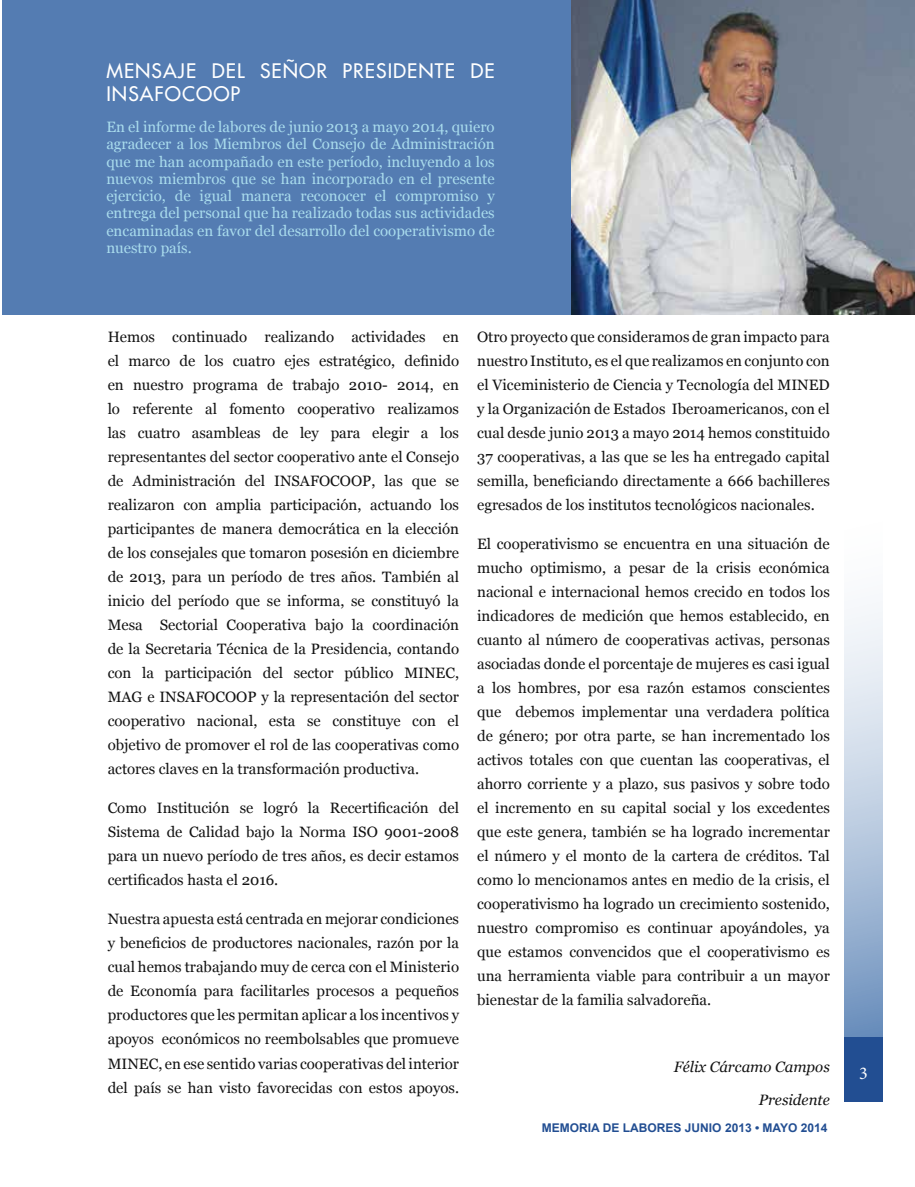
<style>
.page{position:relative;width:915px;height:1187px;background:#fff}
.page>*{position:absolute;margin:0;border:0;box-sizing:border-box;transform-origin:0 0}
.t1{font:500 19.5px/23.4px "Futura Std";letter-spacing:.055em;color:#fff}
.t2{font:18px "Minion Pro";color:#fff}
.t3{font:15px/24px "Georgia";color:#121212;text-align:justify}
.t4{font:15px/17.2px "Georgia";color:#a9dced;text-align:justify}
.t5{font:italic 15px "Georgia";color:#121212}
.t6{font:700 12px "Arial";color:#224e92}
</style>
<div class="page">
<div style="left:843px;top:521px;width:39px;height:525px;background:linear-gradient(to bottom,#fff,#7395c0)"></div>
<div style="left:843px;top:1037px;width:39px;height:64px;background:#224e92"></div>
<div style="left:2px;top:0;width:912px;height:315px;background:#547cb2"></div>
<img style="left:571px;top:0;width:343px;height:315px">
<h1 class="t1" style="left:106px;top:59px;width:390px">MENSAJE DEL SEÑOR PRESIDENTE DE<br>INSAFOCOOP</h1>
<p class="t4" style="left:106px;top:119px;width:390px">En el informe de labores de junio 2013 a mayo 2014, quiero agradecer a los Miembros del Consejo de Administración que me han acompañado en este período, incluyendo a los nuevos miembros que se han incorporado en el presente ejercicio, de igual manera reconocer el compromiso y entrega del personal que ha realizado todas sus actividades encaminadas en favor del desarrollo del cooperativismo de nuestro país.</p>
<p class="t3" style="left:108px;top:325px;width:353px">Hemos continuado realizando actividades en el marco de los cuatro ejes estratégico, definido en nuestro programa de trabajo 2010- 2014, en lo referente al fomento cooperativo realizamos las cuatro asambleas de ley para elegir a los representantes del sector cooperativo ante el Consejo de Administración del INSAFOCOOP, las que se realizaron con amplia participación, actuando los participantes de manera democrática en la elección de los consejales que tomaron posesión en diciembre de 2013, para un período de tres años. También al inicio del período que se informa, se constituyó la Mesa Sectorial Cooperativa bajo la coordinación de la Secretaria Técnica de la Presidencia, contando con la participación del sector público MINEC, MAG e INSAFOCOOP y la representación del sector cooperativo nacional, esta se constituye con el objetivo de promover el rol de las cooperativas como actores claves en la transformación productiva.</p>
<p class="t3" style="left:108px;top:796px;width:353px">Como Institución se logró la Recertificación del Sistema de Calidad bajo la Norma ISO 9001-2008 para un nuevo período de tres años, es decir estamos certificados hasta el 2016.</p>
<p class="t3" style="left:108px;top:907px;width:353px">Nuestra apuesta está centrada en mejorar condiciones y beneficios de productores nacionales, razón por la cual hemos trabajando muy de cerca con el Ministerio de Economía para facilitarles procesos a pequeños productores que les permitan aplicar a los incentivos y apoyos económicos no reembolsables que promueve MINEC, en ese sentido varias cooperativas del interior del país se han visto favorecidas con estos apoyos.</p>
<p class="t3" style="left:477px;top:325px;width:354px">Otro proyecto que consideramos de gran impacto para nuestro Instituto, es el que realizamos en conjunto con el Viceministerio de Ciencia y Tecnología del MINED y la Organización de Estados Iberoamericanos, con el cual desde junio 2013 a mayo 2014 hemos constituido 37 cooperativas, a las que se les ha entregado capital semilla, beneficiando directamente a 666 bachilleres egresados de los institutos tecnológicos nacionales.</p>
<p class="t3" style="left:477px;top:532px;width:354px">El cooperativismo se encuentra en una situación de mucho optimismo, a pesar de la crisis económica nacional e internacional hemos crecido en todos los indicadores de medición que hemos establecido, en cuanto al número de cooperativas activas, personas asociadas donde el porcentaje de mujeres es casi igual a los hombres, por esa razón estamos conscientes que debemos implementar una verdadera política de género; por otra parte, se han incrementado los activos totales con que cuentan las cooperativas, el ahorro corriente y a plazo, sus pasivos y sobre todo el incremento en su capital social y los excedentes que este genera, también se ha logrado incrementar el número y el monto de la cartera de créditos. Tal como lo mencionamos antes en medio de la crisis, el cooperativismo ha logrado un crecimiento sostenido, nuestro compromiso es continuar apoyándoles, ya que estamos convencidos que el cooperativismo es una herramienta viable para contribuir a un mayor bienestar de la familia salvadoreña.</p>
<p class="t5" style="left:673px;top:1056px;width:157px">Félix Cárcamo Campos</p>
<p class="t5" style="left:758px;top:1089px;width:72px">Presidente</p>
<p class="t6" style="left:541px;top:1119px;width:287px">MEMORIA DE LABORES JUNIO 2013 • MAYO 2014</p>
<p class="t2" style="left:859px;top:1061px;width:10px">3</p>
</div>
